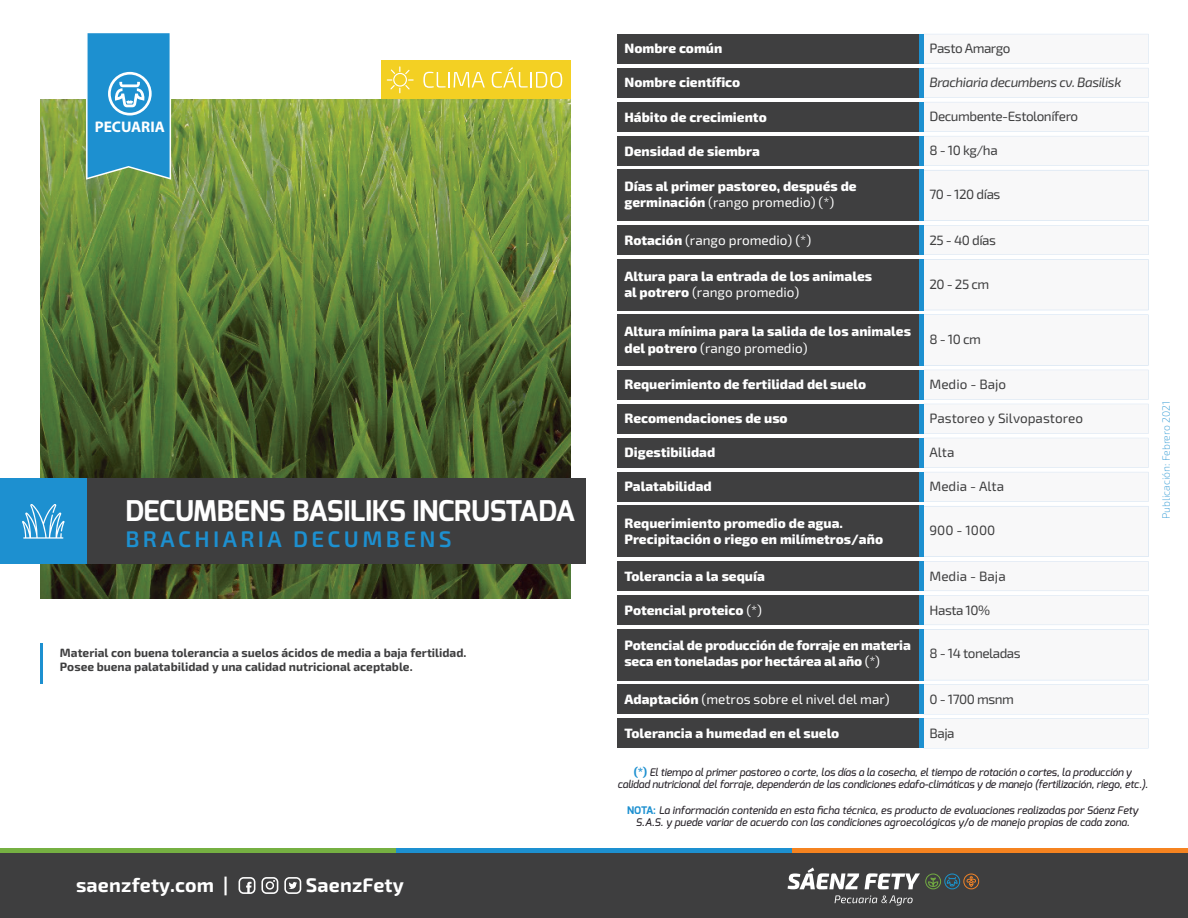
<style>
.page{position:relative;width:1188px;height:918px;background:#fff}
.page>*{position:absolute;margin:0;border:0;box-sizing:border-box;transform-origin:0 0}
.t1{font:700 28.5px "Exo";letter-spacing:-.01em;color:#fff}
.t2{font:600 22.5px "Exo 2";letter-spacing:.15em;color:#1d90d0}
.t3{font:700 19.65px "Exo 2";letter-spacing:.01em;color:#fff}
.t4{font:700 15.45px "Myriad Pro";color:#fff}
.t5{font:800 13.5px/16.2px "Exo 2";color:#fff}
.t6{font:13.5px "Exo 2";letter-spacing:-.035em;color:#3e3e3f}
.t7{font:13.5px "Exo 2";color:#fff}
.t8{font:13.5px "Exo 2";color:#3e3e3f}
.t9{font:italic 13.5px "Exo 2";letter-spacing:-.035em;color:#3e3e3f}
.t10{font:700 12px/14.4px "Exo 2";color:#3e3e3f}
.t11{font:italic 500 10.5px/12px "Exo";letter-spacing:-.015em;color:#231e25;text-align:center}
.t12{font:200 10.5px "Exo 2";color:#1d90d0}
.s1{font-weight:400}
.s2{font-weight:800}
.s3{font-family:"Exo 2";font-weight:700;font-style:normal;font-size:12px;color:#1d90d0}
.s4{font-weight:700;font-style:normal;color:#1d90d0}
</style>
<div class="page">
<img style="left:41px;top:99px;width:529px;height:500px">
<div style="left:0;top:853px;width:1188px;height:65px;background:#3e3e3f"></div>
<hr style="left:0;top:849px;width:396px;height:4px;background:#75b042">
<hr style="left:396px;top:849px;width:396px;height:4px;background:#1d90d0">
<hr style="left:792px;top:849px;width:396px;height:4px;background:#f58320">
<svg style="left:835px;top:895px;width:78px;height:11px"></svg>
<svg style="left:788px;top:868px;width:71px;height:21px"></svg>
<svg style="left:865px;top:873px;width:114px;height:16px"></svg>
<div style="left:87px;top:479px;width:499px;height:85px;background:#3e3e3f"></div>
<div style="left:0;top:479px;width:87px;height:85px;background:#1d90d0"></div>
<div style="left:617px;top:170px;width:302px;height:51px;background:#3f3f40"></div>
<div style="left:919px;top:170px;width:5px;height:51px;background:#1d90d0"></div>
<div style="left:617px;top:34px;width:302px;height:30px;background:#3f3f40"></div>
<div style="left:919px;top:34px;width:5px;height:30px;background:#1d90d0"></div>
<div style="left:617px;top:68px;width:302px;height:30px;background:#3f3f40"></div>
<div style="left:919px;top:68px;width:5px;height:30px;background:#1d90d0"></div>
<div style="left:617px;top:102px;width:302px;height:30px;background:#3f3f40"></div>
<div style="left:919px;top:102px;width:5px;height:30px;background:#1d90d0"></div>
<div style="left:617px;top:136px;width:302px;height:30px;background:#3f3f40"></div>
<div style="left:919px;top:136px;width:5px;height:30px;background:#1d90d0"></div>
<div style="left:617px;top:370px;width:302px;height:30px;background:#3f3f40"></div>
<div style="left:919px;top:370px;width:5px;height:30px;background:#1d90d0"></div>
<div style="left:617px;top:404px;width:302px;height:30px;background:#3f3f40"></div>
<div style="left:919px;top:404px;width:5px;height:30px;background:#1d90d0"></div>
<div style="left:617px;top:438px;width:302px;height:30px;background:#3f3f40"></div>
<div style="left:919px;top:438px;width:5px;height:30px;background:#1d90d0"></div>
<div style="left:617px;top:472px;width:302px;height:30px;background:#3f3f40"></div>
<div style="left:919px;top:472px;width:5px;height:30px;background:#1d90d0"></div>
<div style="left:617px;top:259px;width:302px;height:51px;background:#3f3f40"></div>
<div style="left:919px;top:259px;width:5px;height:51px;background:#1d90d0"></div>
<div style="left:617px;top:225px;width:302px;height:30px;background:#3f3f40"></div>
<div style="left:919px;top:225px;width:5px;height:30px;background:#1d90d0"></div>
<div style="left:381px;top:61px;width:189px;height:38px;background:#f3d023"></div>
<svg style="left:423px;top:72px;width:62px;height:16px"></svg>
<svg style="left:492px;top:67px;width:70px;height:21px"></svg>
<svg style="left:387px;top:67px;width:26px;height:26px"></svg>
<svg style="left:86px;top:33px;width:85px;height:147px;background:#369bce"></svg>
<svg style="left:22px;top:504px;width:43px;height:35px"></svg>
<div style="left:617px;top:561px;width:302px;height:30px;background:#3f3f40"></div>
<div style="left:919px;top:561px;width:5px;height:30px;background:#1d90d0"></div>
<div style="left:617px;top:595px;width:302px;height:30px;background:#3f3f40"></div>
<div style="left:919px;top:595px;width:5px;height:30px;background:#1d90d0"></div>
<div style="left:617px;top:685px;width:302px;height:29px;background:#3f3f40"></div>
<div style="left:919px;top:685px;width:5px;height:29px;background:#1d90d0"></div>
<div style="left:617px;top:719px;width:302px;height:29px;background:#3f3f40"></div>
<div style="left:919px;top:719px;width:5px;height:29px;background:#1d90d0"></div>
<div style="left:617px;top:629px;width:302px;height:51px;background:#3f3f40"></div>
<div style="left:919px;top:629px;width:5px;height:51px;background:#1d90d0"></div>
<div style="left:617px;top:315px;width:302px;height:51px;background:#3f3f40"></div>
<div style="left:919px;top:315px;width:5px;height:51px;background:#1d90d0"></div>
<svg style="left:261px;top:877px;width:17px;height:17px"></svg>
<svg style="left:239px;top:877px;width:16px;height:17px"></svg>
<svg style="left:284px;top:877px;width:17px;height:17px"></svg>
<svg style="left:924px;top:34px;width:224px;height:685px"></svg>
<div style="left:617px;top:506px;width:302px;height:51px;background:#3f3f40"></div>
<div style="left:919px;top:506px;width:5px;height:51px;background:#1d90d0"></div>
<hr style="left:41px;top:644px;width:2px;height:40px;background:#1d90d0">
<p class="t4" style="left:95px;top:117px;width:72px">PECUARIA</p>
<h1 class="t1" style="left:125px;top:492px;width:451px">DECUMBENS BASILIKS INCRUSTADA</h1>
<h2 class="t2" style="left:125px;top:526px;width:328px">BRACHIARIA DECUMBENS</h2>
<p class="t10" style="left:60px;top:646px;width:408px">Material con buena tolerancia a suelos ácidos de media a baja fertilidad.<br>Posee buena palatabilidad y una calidad nutricional aceptable.</p>
<h3 class="t3" style="left:76px;top:873px;width:154px">saenzfety.com |</h3>
<h3 class="t3" style="left:306px;top:873px;width:100px">SaenzFety</h3>
<p class="t5" style="left:624px;top:41px;width:99px">Nombre común</p>
<p class="t6" style="left:930px;top:41px;width:83px">Pasto Amargo</p>
<p class="t5" style="left:624px;top:75px;width:117px">Nombre científico</p>
<p class="t9" style="left:930px;top:75px;width:193px">Brachiaria decumbens cv. Basilisk</p>
<p class="t5" style="left:624px;top:109px;width:144px">Hábito de crecimiento</p>
<p class="t6" style="left:930px;top:109px;width:150px">Decumbente-Estolonífero</p>
<p class="t5" style="left:624px;top:143px;width:137px">Densidad de siembra</p>
<p class="t6" style="left:930px;top:143px;width:70px">8 - 10 kg/ha</p>
<p class="t5" style="left:624px;top:178px;width:234px">Días al primer pastoreo, después de germinación <span class="s1">(rango promedio) (*)</span></p>
<p class="t6" style="left:930px;top:187px;width:72px">70 - 120 días</p>
<p class="t7" style="left:624px;top:232px;width:188px"><span class="s2">Rotación</span> (rango promedio) (*)</p>
<p class="t6" style="left:930px;top:232px;width:68px">25 - 40 días</p>
<p class="t5" style="left:624px;top:269px;width:249px">Altura para la entrada de los animales al potrero <span class="s1">(rango promedio)</span></p>
<p class="t6" style="left:930px;top:276px;width:61px">20 - 25 cm</p>
<p class="t5" style="left:624px;top:324px;width:288px">Altura mínima para la salida de los animales del potrero <span class="s1">(rango promedio)</span></p>
<p class="t6" style="left:930px;top:331px;width:53px">8 - 10 cm</p>
<p class="t5" style="left:624px;top:377px;width:243px">Requerimiento de fertilidad del suelo</p>
<p class="t8" style="left:930px;top:377px;width:78px">Medio - Bajo</p>
<p class="t5" style="left:624px;top:411px;width:165px">Recomendaciones de uso</p>
<p class="t8" style="left:930px;top:411px;width:155px">Pastoreo y Silvopastoreo</p>
<p class="t5" style="left:624px;top:445px;width:92px">Digestibilidad</p>
<p class="t6" style="left:930px;top:445px;width:26px">Alta</p>
<p class="t5" style="left:624px;top:479px;width:89px">Palatabilidad</p>
<p class="t8" style="left:930px;top:479px;width:76px">Media - Alta</p>
<p class="t5" style="left:624px;top:515px;width:260px">Requerimiento promedio de agua.<br>Precipitación o riego en milímetros/año</p>
<p class="t6" style="left:930px;top:523px;width:67px">900 - 1000</p>
<p class="t5" style="left:624px;top:568px;width:142px">Tolerancia a la sequía</p>
<p class="t8" style="left:930px;top:568px;width:78px">Media - Baja</p>
<p class="t5" style="left:624px;top:602px;width:139px">Potencial proteico <span class="s1">(*)</span></p>
<p class="t6" style="left:930px;top:602px;width:62px">Hasta 10%</p>
<p class="t5" style="left:624px;top:638px;width:288px">Potencial de producción de forraje en materia seca en toneladas por hectárea al año <span class="s1">(*)</span></p>
<p class="t6" style="left:930px;top:646px;width:93px">8 - 14 toneladas</p>
<p class="t7" style="left:624px;top:692px;width:267px"><span class="s2">Adaptación</span> (metros sobre el nivel del mar)</p>
<p class="t6" style="left:930px;top:692px;width:86px">0 - 1700 msnm</p>
<p class="t5" style="left:624px;top:726px;width:216px">Tolerancia a humedad en el suelo</p>
<p class="t6" style="left:930px;top:726px;width:27px">Baja</p>
<p class="t11" style="left:617px;top:766px;width:532px"><span class="s3">(*)</span> El tiempo al primer pastoreo o corte, los días a la cosecha, el tiempo de rotación o cortes, la producción y calidad nutricional del forraje, dependerán de las condiciones edafo-climáticas y de manejo (fertilización, riego, etc.).</p>
<p class="t11" style="left:627px;top:805px;width:513px"><span class="s4">NOTA:</span> La información contenida en esta ficha técnica, es producto de evaluaciones realizadas por Sáenz Fety<br>S.A.S. y puede variar de acuerdo con las condiciones agroecológicas y/o de manejo propias de cada zona.</p>
<p class="t12" style="left:1160px;top:519px;width:120px;rotate:-90deg">Publicación: Febrero 2021</p>
</div>
